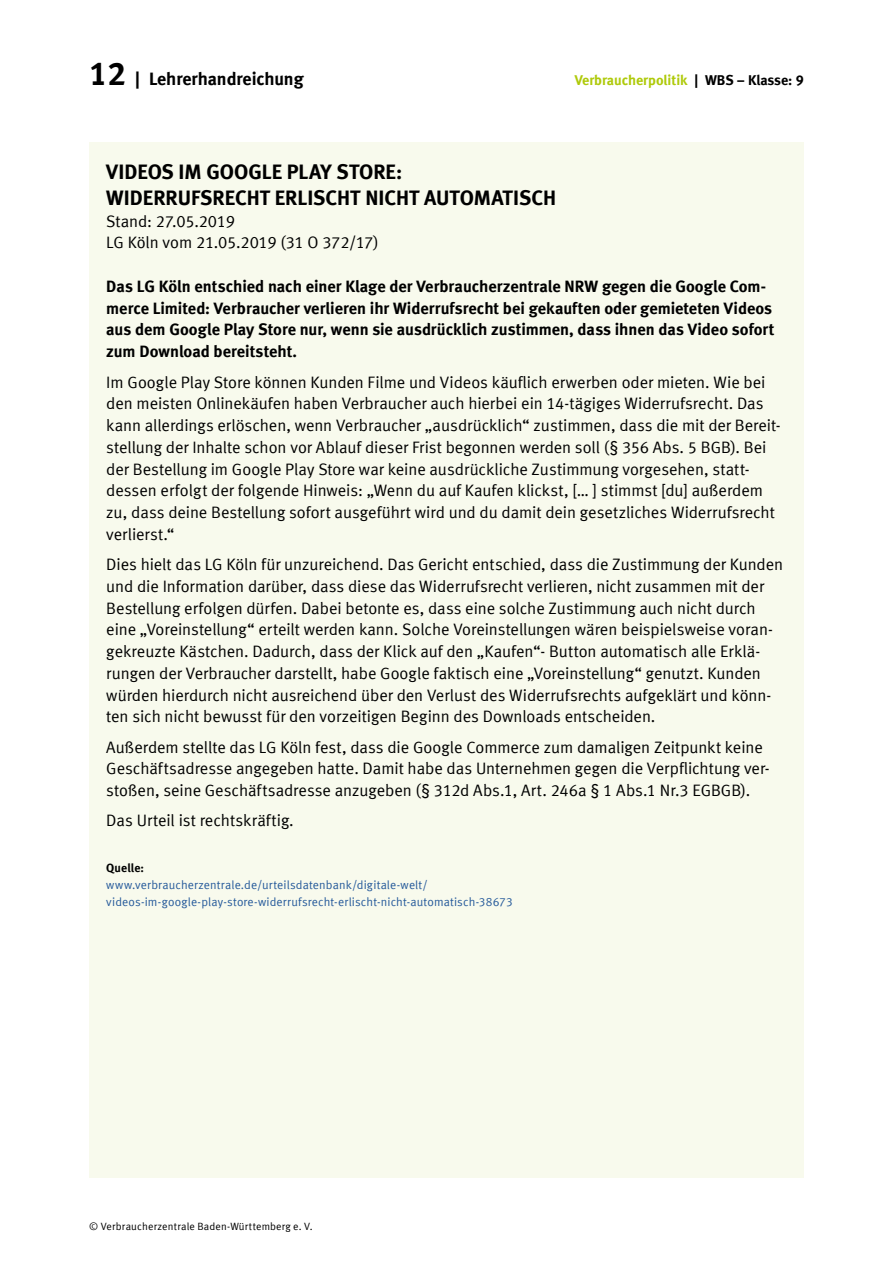
<style>
.page{position:relative;width:893px;height:1263px;background:#fff}
.page>*{position:absolute;margin:0;border:0;box-sizing:border-box;transform-origin:0 0}
.t1{font:21px/25.5px "Meta Bold LF";color:#000}
.t2{font:18px "Meta Bold LF";color:#000}
.t3{font:16.5px/21.8px "Meta Normal LF";letter-spacing:-.005em;color:#000}
.t4{font:16.5px/21.8px "Meta Bold LF";color:#000}
.t5{font:14.25px "Meta Bold LF";color:#afca0b}
.t6{font:12px/17.2px "Meta Normal LF";letter-spacing:.01em;color:#275b9b}
.t7{font:10.5px "Meta Normal LF";letter-spacing:.015em;color:#000}
.s1{font-size:33px}
.s2{color:#000}
.s3{font-family:"Meta Bold LF";color:#000}
</style>
<div class="page">
<div style="left:89px;top:143px;width:715px;height:1035px;background:#f8faed"></div>
<p class="t2" style="left:89px;top:68px;width:216px"><span class="s1">12</span> | Lehrerhandreichung</p>
<p class="t5" style="left:575px;top:72px;width:230px">Verbraucherpolitik <span class="s2">| WBS – Klasse: 9</span></p>
<p class="t1" style="left:106px;top:159px;width:451px">VIDEOS IM GOOGLE PLAY STORE:<br>WIDERRUFSRECHT ERLISCHT NICHT AUTOMATISCH</p>
<p class="t3" style="left:106px;top:210px;width:130px">Stand: 27.05.2019</p>
<p class="t3" style="left:106px;top:232px;width:274px">LG Köln vom 21.05.2019 (31 O 372/17)</p>
<p class="t4" style="left:106px;top:275px;width:670px">Das LG Köln entschied nach einer Klage der Verbraucherzentrale NRW gegen die Google Com&shy;merce Limited: Verbraucher verlieren ihr Widerrufsrecht bei gekauften oder gemieteten Videos aus dem Google Play Store nur, wenn sie ausdrücklich zustimmen, dass ihnen das Video sofort zum Download bereitsteht.</p>
<p class="t3" style="left:106px;top:371px;width:676px">Im Google Play Store können Kunden Filme und Videos käuflich erwerben oder mieten. Wie bei den meisten Onlinekäufen haben Verbraucher auch hierbei ein 14-tägiges Widerrufsrecht. Das kann allerdings erlöschen, wenn Verbraucher „ausdrücklich“ zustimmen, dass die mit der Bereit&shy;stellung der Inhalte schon vor Ablauf dieser Frist begonnen werden soll (§ 356 Abs. 5 BGB). Bei der Bestellung im Google Play Store war keine ausdrückliche Zustimmung vorgesehen, statt&shy;dessen erfolgt der folgende Hinweis: „Wenn du auf Kaufen klickst, [… ] stimmst [du] außerdem zu, dass deine Bestellung sofort ausgeführt wird und du damit dein gesetzliches Widerrufsrecht verlierst.“</p>
<p class="t3" style="left:106px;top:553px;width:678px">Dies hielt das LG Köln für unzureichend. Das Gericht entschied, dass die Zustimmung der Kunden und die Information darüber, dass diese das Widerrufsrecht verlieren, nicht zusammen mit der Bestellung erfolgen dürfen. Dabei betonte es, dass eine solche Zustimmung auch nicht durch eine „Voreinstellung“ erteilt werden kann. Solche Voreinstellungen wären beispielsweise voran&shy;gekreuzte Kästchen. Dadurch, dass der Klick auf den „Kaufen“- Button automatisch alle Erklä&shy;rungen der Verbraucher darstellt, habe Google faktisch eine „Voreinstellung“ genutzt. Kunden würden hierdurch nicht ausreichend über den Verlust des Widerrufsrechts aufgeklärt und könn&shy;ten sich nicht bewusst für den vorzeitigen Beginn des Downloads entscheiden.</p>
<p class="t3" style="left:106px;top:736px;width:665px">Außerdem stellte das LG Köln fest, dass die Google Commerce zum damaligen Zeitpunkt keine<br>Geschäftsadresse angegeben hatte. Damit habe das Unternehmen gegen die Verpflichtung ver&shy;stoßen, seine Geschäftsadresse anzugeben (§ 312d Abs.1, Art. 246a § 1 Abs.1 Nr.3 EGBGB).</p>
<p class="t3" style="left:106px;top:809px;width:189px">Das Urteil ist rechtskräftig.</p>
<p class="t6" style="left:106px;top:859px;width:408px"><span class="s3">Quelle:<br></span>www.verbraucherzentrale.de/urteilsdatenbank/digitale-welt/ videos-im-google-play-store-widerrufsrecht-erlischt-nicht-automatisch-38673</p>
<p class="t7" style="left:89px;top:1220px;width:225px">© Verbraucherzentrale Baden-Württemberg e. V.</p>
</div>
